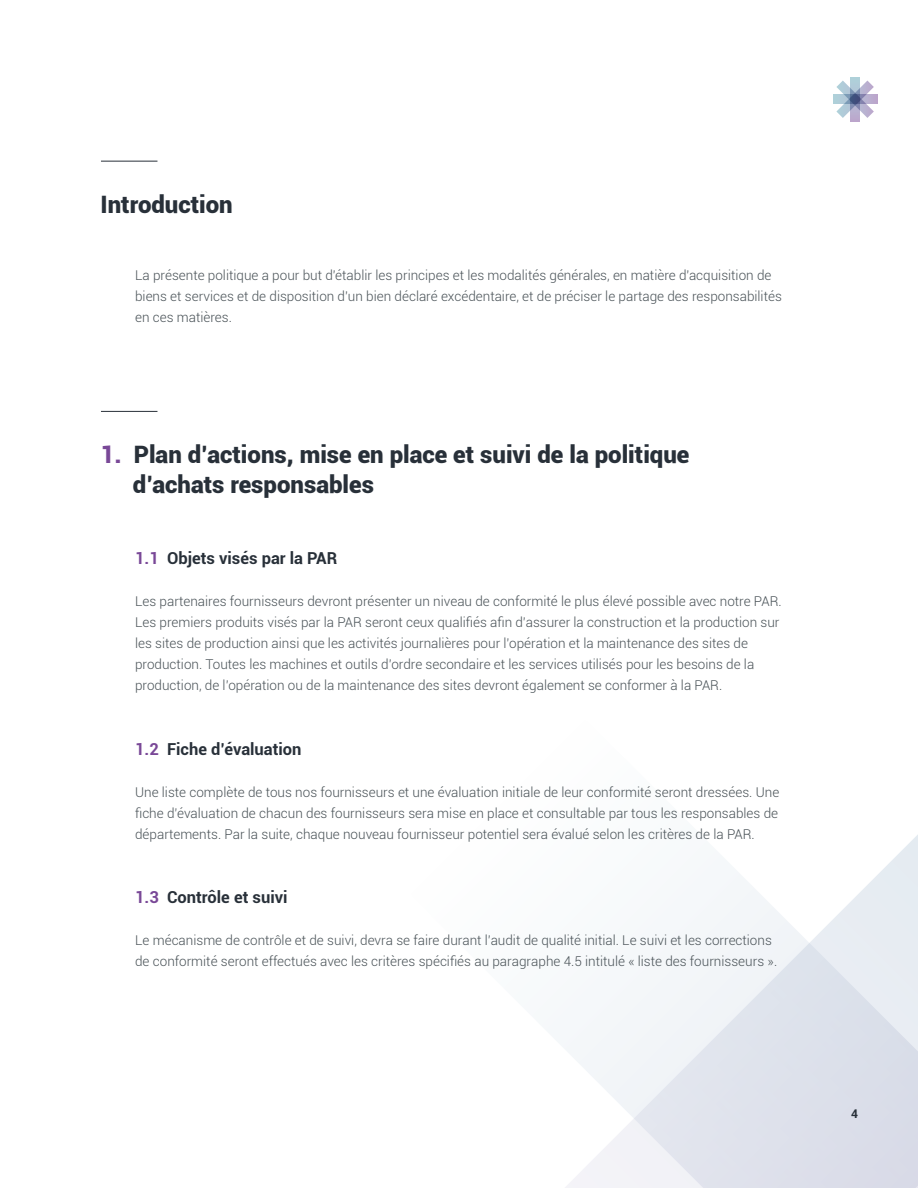
<style>
.page{position:relative;width:918px;height:1188px;background:#fff}
.page>*{position:absolute;margin:0;border:0;box-sizing:border-box;transform-origin:0 0}
.t1{font:900 24px/30px "Roboto";color:#283039}
.t2{font:700 16.5px "Roboto";color:#283039}
.t3{font:300 13.5px/21px "Roboto";color:#485156}
.t4{font:700 12px "Roboto";color:#283039}
.s1{color:#794897}
</style>
<div class="page">
<svg style="left:565px;top:835px;width:353px;height:353px"></svg>
<hr style="left:101px;top:161px;width:56px;height:1px;background:#283039">
<svg style="left:833px;top:95px;width:44px;height:9px"></svg>
<svg style="left:851px;top:77px;width:9px;height:44px"></svg>
<svg style="left:836px;top:81px;width:38px;height:37px"></svg>
<hr style="left:101px;top:411px;width:56px;height:1px;background:#283039">
<svg style="left:769px;top:960px;width:4px;height:5px"></svg>
<h1 class="t1" style="left:101px;top:188px;width:134px">Introduction</h1>
<p class="t3" style="left:135px;top:265px;width:648px">La présente politique a pour but d'établir les principes et les modalités générales, en matière d'acquisition de biens et services et de disposition d'un bien déclaré excédentaire, et de préciser le partage des responsabilités en ces matières.</p>
<h1 class="t1" style="left:133px;top:439px;width:558px;text-indent:-32px"><span class="s1">1.</span> Plan d’actions, mise en place et suivi de la politique d’achats responsables</h1>
<p class="t2" style="left:135px;top:547px;width:204px"><span class="s1">1.1</span> Objets visés par la PAR</p>
<p class="t3" style="left:135px;top:590px;width:648px">Les partenaires fournisseurs devront présenter un niveau de conformité le plus élevé possible avec notre PAR.<br>Les premiers produits visés par la PAR seront ceux qualifiés afin d’assurer la construction et la production sur les sites de production ainsi que les activités journalières pour l’opération et la maintenance des sites de production. Toutes les machines et outils d’ordre secondaire et les services utilisés pour les besoins de la production, de l’opération ou de la maintenance des sites devront également se conformer à la PAR.</p>
<p class="t2" style="left:135px;top:737px;width:168px"><span class="s1">1.2</span> Fiche d’évaluation</p>
<p class="t3" style="left:135px;top:781px;width:646px;text-align:justify">Une liste complète de tous nos fournisseurs et une évaluation initiale de leur conformité seront dressées. Une fiche d’évaluation de chacun des fournisseurs sera mise en place et consultable par tous les responsables de départements. Par la suite, chaque nouveau fournisseur potentiel sera évalué selon les critères de la PAR.</p>
<p class="t2" style="left:135px;top:886px;width:154px"><span class="s1">1.3</span> Contrôle et suivi</p>
<p class="t3" style="left:135px;top:929px;width:644px">Le mécanisme de contrôle et de suivi, devra se faire durant l’audit de qualité initial. Le suivi et les corrections de conformité seront effectués avec les critères spécifiés au paragraphe 4.5 intitulé « liste des fournisseurs .</p>
<p class="t4" style="left:851px;top:1105px;width:8px">4</p>
</div>
